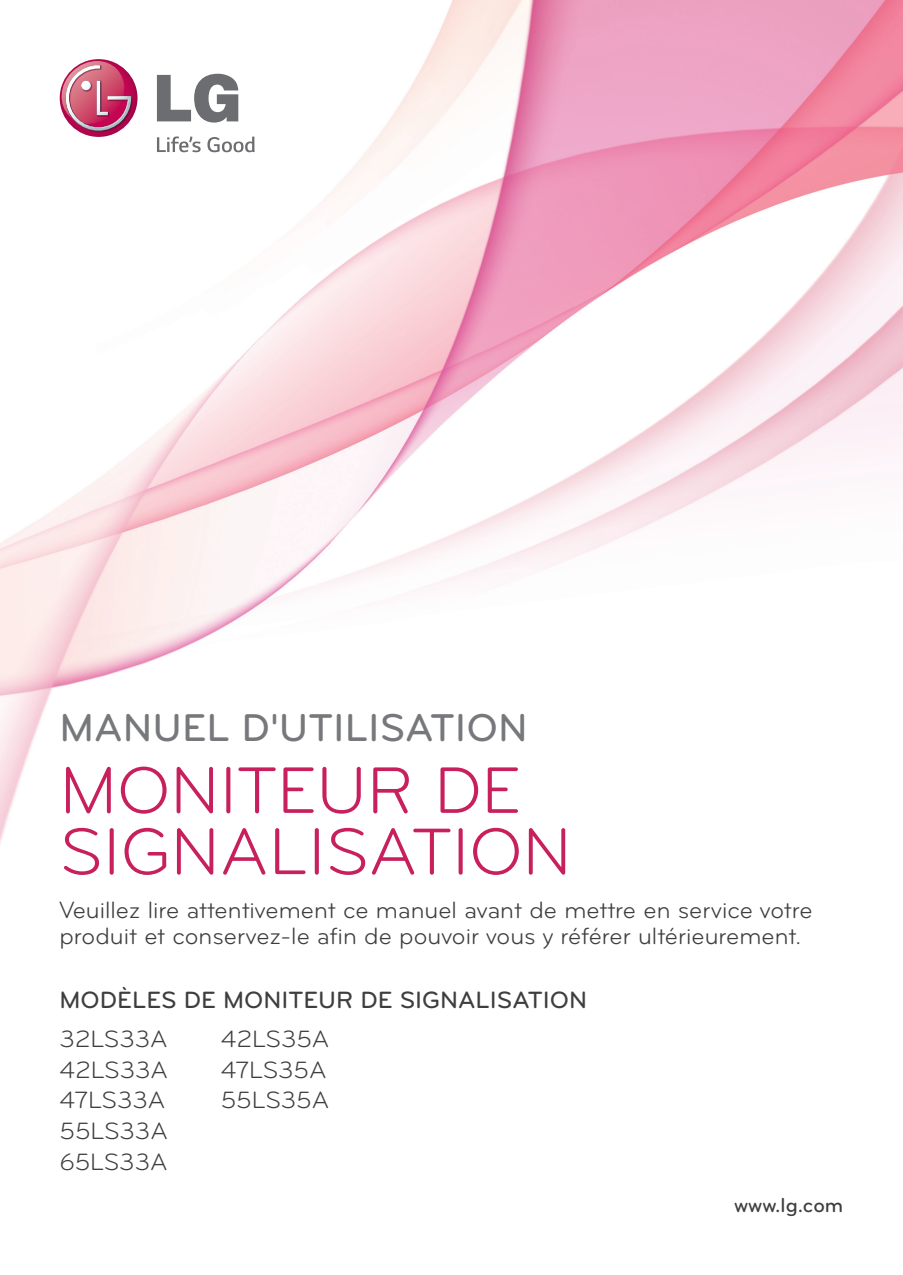
<style>
.page{position:relative;width:903px;height:1275px;background:#fff}
.page>*{position:absolute;margin:0;border:0;box-sizing:border-box;transform-origin:0 0}
.t1{font:68.25px/61.2px "Bryant LG";color:#c8205d}
.t2{font:500 40.25px "Bryant LG";color:#76787b}
.t3{font:24.5px/26.2px "Bryant LG";color:#3e3e3f}
.t4{font:500 24.5px "Bryant LG";color:#3e3e3f}
.t5{font:500 21px "Bryant LG";color:#3e3e3f}
</style>
<div class="page">
<img style="left:0;top:0;width:903px;height:844px">
<svg style="left:60px;top:59px;width:77px;height:78px"></svg>
<svg style="left:58px;top:61px;width:75px;height:71px"></svg>
<svg style="left:157px;top:74px;width:81px;height:49px"></svg>
<svg style="left:157px;top:136px;width:44px;height:16px"></svg>
<svg style="left:207px;top:136px;width:48px;height:16px"></svg>
<p class="t2" style="left:60px;top:703px;width:470px">MANUEL D'UTILISATION</p>
<p class="t1" style="left:60px;top:760px;width:514px">MONITEUR DE<br>SIGNALISATION</p>
<p class="t3" style="left:60px;top:897px;width:754px">Veuillez lire attentivement ce manuel avant de mettre en service votre produit et conservez-le afin de pouvoir vous y référer ultérieurement.</p>
<p class="t4" style="left:60px;top:985px;width:529px">MODÈLES DE MONITEUR DE SIGNALISATION</p>
<p class="t3" style="left:60px;top:1026px;width:110px">32LS33A</p>
<p class="t3" style="left:60px;top:1057px;width:110px">42LS33A</p>
<p class="t3" style="left:60px;top:1087px;width:107px">47LS33A</p>
<p class="t3" style="left:60px;top:1118px;width:110px">55LS33A</p>
<p class="t3" style="left:60px;top:1148px;width:110px">65LS33A</p>
<p class="t3" style="left:221px;top:1026px;width:110px">42LS35A</p>
<p class="t3" style="left:221px;top:1057px;width:107px">47LS35A</p>
<p class="t3" style="left:221px;top:1087px;width:110px">55LS35A</p>
<p class="t5" style="left:734px;top:1192px;width:111px">www.lg.com</p>
</div>
